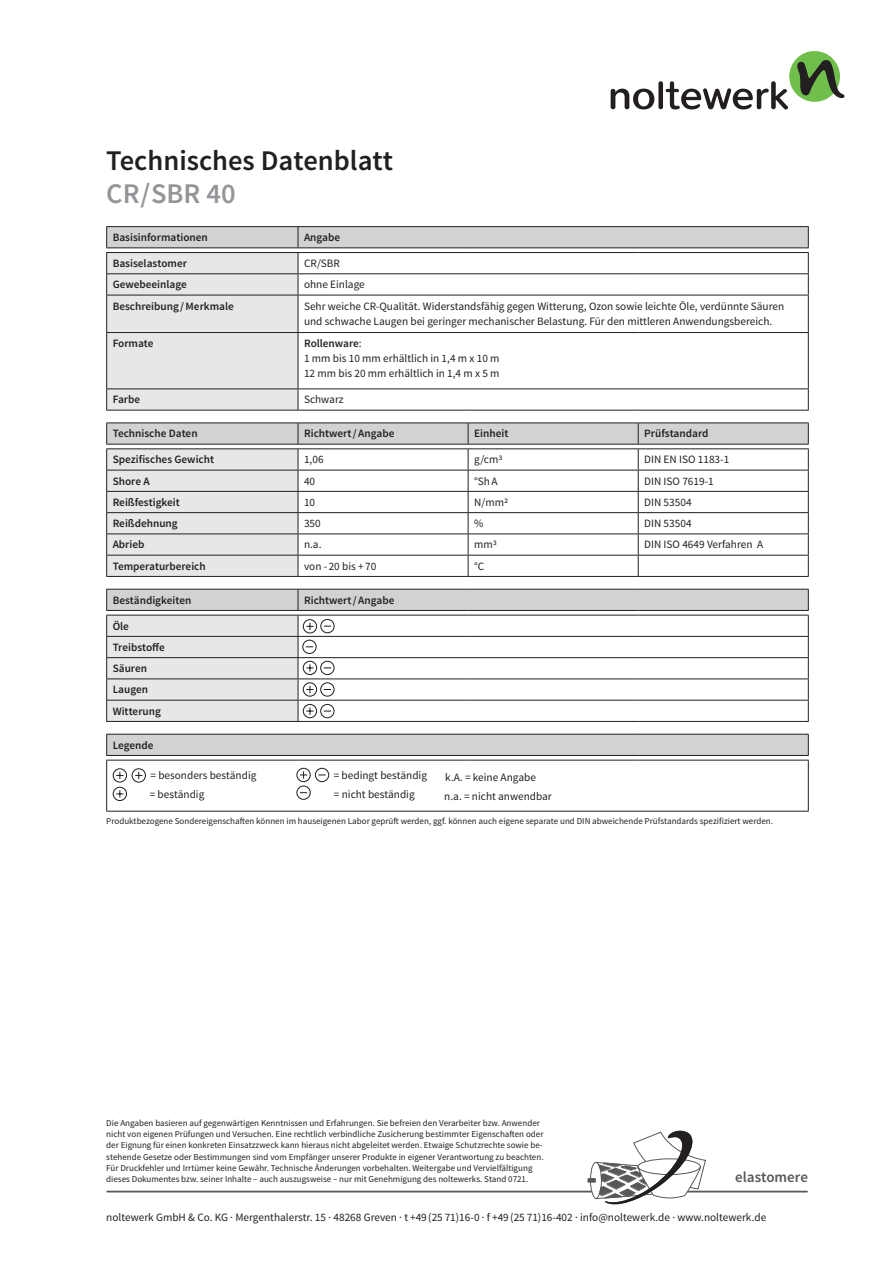
<style>
.page{position:relative;width:893px;height:1263px;background:#fff}
.page>*{position:absolute;margin:0;border:0;box-sizing:border-box;transform-origin:0 0}
.t1{font:600 28.5px "Source Sans Pro";color:#231f20}
.t2{font:600 28.5px "Source Sans Pro";color:#939598}
.t3{font:600 15px "Source Sans Pro";color:#57585a}
.t4{font:11.25px/15px "Source Sans Pro";color:#231f20}
.t5{font:600 11.25px/21.3px "Source Sans Pro";color:#231f20}
.t6{font:9px/11.2px "Source Sans Pro";color:#231f20}
.s1{font-weight:600}
</style>
<div class="page">
<div style="left:658px;top:81px;width:5px;height:28px;background:#231f20;border-radius:2px"></div>
<svg style="left:666px;top:51px;width:178px;height:58px"></svg>
<svg style="left:611px;top:89px;width:43px;height:20px"></svg>
<hr style="left:107px;top:1191px;width:700px;height:1px;background:#57585a">
<svg style="left:587px;top:1131px;width:119px;height:73px"></svg>
<svg style="left:107px;top:227px;width:701px;height:528px"></svg>
<div style="left:107px;top:253px;width:191px;height:135px;background:#e6e7e9"></div>
<svg style="left:808px;top:227px;width:1px;height:20px"></svg>
<svg style="left:808px;top:253px;width:1px;height:42px"></svg>
<hr style="left:808px;top:295px;width:1px;height:37px;background:#231f20">
<hr style="left:808px;top:333px;width:1px;height:55px;background:#231f20">
<svg style="left:808px;top:735px;width:1px;height:20px"></svg>
<hr style="left:808px;top:760px;width:1px;height:51px;background:#231f20">
<svg style="left:106px;top:227px;width:1px;height:20px"></svg>
<hr style="left:106px;top:247px;width:192px;height:1px;background:#231f20">
<hr style="left:298px;top:247px;width:170px;height:1px;background:#231f20">
<hr style="left:468px;top:247px;width:170px;height:1px;background:#231f20">
<hr style="left:638px;top:247px;width:171px;height:1px;background:#231f20">
<hr style="left:106px;top:252px;width:192px;height:1px;background:#231f20">
<svg style="left:106px;top:253px;width:1px;height:42px"></svg>
<svg style="left:298px;top:253px;width:1px;height:42px"></svg>
<hr style="left:106px;top:295px;width:1px;height:37px;background:#231f20">
<hr style="left:298px;top:295px;width:1px;height:37px;background:#231f20">
<hr style="left:106px;top:332px;width:192px;height:1px;background:#231f20">
<hr style="left:106px;top:333px;width:1px;height:55px;background:#231f20">
<hr style="left:298px;top:333px;width:1px;height:55px;background:#231f20">
<hr style="left:106px;top:388px;width:192px;height:1px;background:#231f20">
<svg style="left:106px;top:735px;width:1px;height:20px"></svg>
<hr style="left:298px;top:252px;width:170px;height:1px;background:#231f20">
<hr style="left:468px;top:252px;width:170px;height:1px;background:#231f20">
<hr style="left:638px;top:252px;width:171px;height:1px;background:#231f20">
<hr style="left:106px;top:734px;width:192px;height:1px;background:#231f20">
<hr style="left:298px;top:734px;width:170px;height:1px;background:#231f20">
<hr style="left:468px;top:734px;width:170px;height:1px;background:#231f20">
<hr style="left:638px;top:734px;width:171px;height:1px;background:#231f20">
<hr style="left:106px;top:273px;width:192px;height:1px;background:#231f20">
<hr style="left:298px;top:273px;width:170px;height:1px;background:#231f20">
<hr style="left:468px;top:273px;width:170px;height:1px;background:#231f20">
<hr style="left:638px;top:273px;width:171px;height:1px;background:#231f20">
<hr style="left:106px;top:295px;width:192px;height:1px;background:#231f20">
<hr style="left:298px;top:295px;width:170px;height:1px;background:#231f20">
<hr style="left:468px;top:295px;width:170px;height:1px;background:#231f20">
<hr style="left:638px;top:295px;width:171px;height:1px;background:#231f20">
<hr style="left:106px;top:721px;width:192px;height:1px;background:#231f20">
<hr style="left:298px;top:721px;width:170px;height:1px;background:#231f20">
<hr style="left:468px;top:721px;width:170px;height:1px;background:#231f20">
<hr style="left:638px;top:721px;width:171px;height:1px;background:#231f20">
<hr style="left:106px;top:755px;width:192px;height:1px;background:#231f20">
<hr style="left:298px;top:755px;width:170px;height:1px;background:#231f20">
<hr style="left:468px;top:755px;width:170px;height:1px;background:#231f20">
<hr style="left:638px;top:755px;width:171px;height:1px;background:#231f20">
<hr style="left:298px;top:332px;width:170px;height:1px;background:#231f20">
<hr style="left:468px;top:332px;width:170px;height:1px;background:#231f20">
<hr style="left:638px;top:332px;width:171px;height:1px;background:#231f20">
<hr style="left:298px;top:388px;width:170px;height:1px;background:#231f20">
<hr style="left:468px;top:388px;width:170px;height:1px;background:#231f20">
<hr style="left:638px;top:388px;width:171px;height:1px;background:#231f20">
<hr style="left:106px;top:226px;width:192px;height:1px;background:#231f20">
<hr style="left:298px;top:226px;width:170px;height:1px;background:#231f20">
<svg style="left:298px;top:227px;width:1px;height:20px"></svg>
<hr style="left:468px;top:226px;width:170px;height:1px;background:#231f20">
<hr style="left:638px;top:226px;width:171px;height:1px;background:#231f20">
<hr style="left:106px;top:760px;width:192px;height:1px;background:#231f20">
<hr style="left:106px;top:760px;width:1px;height:51px;background:#231f20">
<hr style="left:298px;top:760px;width:170px;height:1px;background:#231f20">
<hr style="left:468px;top:760px;width:170px;height:1px;background:#231f20">
<hr style="left:638px;top:760px;width:171px;height:1px;background:#231f20">
<hr style="left:106px;top:811px;width:192px;height:1px;background:#231f20">
<hr style="left:298px;top:811px;width:170px;height:1px;background:#231f20">
<hr style="left:468px;top:811px;width:170px;height:1px;background:#231f20">
<hr style="left:638px;top:811px;width:171px;height:1px;background:#231f20">
<svg style="left:113px;top:768px;width:33px;height:33px"></svg>
<svg style="left:296px;top:768px;width:33px;height:32px"></svg>
<svg style="left:106px;top:389px;width:703px;height:332px"></svg>
<h1 class="t1" style="left:106px;top:143px;width:288px">Technisches Datenblatt</h1>
<h1 class="t2" style="left:106px;top:176px;width:131px">CR/SBR 40</h1>
<p class="t5" style="left:113px;top:227px;width:97px">Basisinformationen</p>
<p class="t5" style="left:304px;top:227px;width:38px">Angabe</p>
<p class="t5" style="left:113px;top:253px;width:76px">Basiselastomer</p>
<p class="t4" style="left:304px;top:256px;width:38px">CR/SBR</p>
<p class="t5" style="left:113px;top:274px;width:76px">Gewebeeinlage</p>
<p class="t4" style="left:304px;top:277px;width:62px">ohne Einlage</p>
<p class="t5" style="left:113px;top:295px;width:123px">Beschreibung/Merkmale</p>
<p class="t4" style="left:304px;top:298px;width:482px">Sehr weiche CR-Qualität. Widerstandsfähig gegen Witterung, Ozon sowie leichte Öle, verdünnte Säuren und schwache Laugen bei geringer mechanischer Belastung. Für den mittleren Anwendungsbereich.</p>
<p class="t5" style="left:113px;top:333px;width:42px">Formate</p>
<p class="t4" style="left:304px;top:336px;width:197px"><span class="s1">Rollenware</span>:<br>1 mm bis 10 mm erhältlich in 1,4 m x 10 m<br>12 mm bis 20 mm erhältlich in 1,4 m x 5 m</p>
<p class="t5" style="left:113px;top:389px;width:29px">Farbe</p>
<p class="t4" style="left:304px;top:392px;width:41px">Schwarz</p>
<p class="t5" style="left:113px;top:423px;width:86px">Technische Daten</p>
<p class="t5" style="left:304px;top:423px;width:92px">Richtwert/Angabe</p>
<p class="t5" style="left:474px;top:423px;width:36px">Einheit</p>
<p class="t5" style="left:644px;top:423px;width:66px">Prüfstandard</p>
<p class="t5" style="left:113px;top:449px;width:103px">Spezifisches Gewicht</p>
<p class="t4" style="left:304px;top:452px;width:21px">1,06</p>
<p class="t4" style="left:474px;top:452px;width:30px">g/cm3</p>
<p class="t4" style="left:644px;top:452px;width:87px">DIN EN ISO 1183-1</p>
<p class="t5" style="left:113px;top:470px;width:38px">Shore A</p>
<p class="t4" style="left:304px;top:473px;width:13px">40</p>
<p class="t4" style="left:474px;top:473px;width:25px">°ShA</p>
<p class="t4" style="left:644px;top:473px;width:71px">DIN ISO 7619-1</p>
<p class="t5" style="left:113px;top:492px;width:69px">Reißfestigkeit</p>
<p class="t4" style="left:304px;top:495px;width:13px">10</p>
<p class="t4" style="left:474px;top:495px;width:35px">N/mm2</p>
<p class="t4" style="left:644px;top:495px;width:49px">DIN 53504</p>
<p class="t5" style="left:113px;top:513px;width:67px">Reißdehnung</p>
<p class="t4" style="left:304px;top:516px;width:18px">350</p>
<p class="t4" style="left:474px;top:516px;width:11px">%</p>
<p class="t4" style="left:644px;top:516px;width:49px">DIN 53504</p>
<p class="t5" style="left:113px;top:534px;width:33px">Abrieb</p>
<p class="t4" style="left:304px;top:537px;width:19px">n.a.</p>
<p class="t4" style="left:474px;top:537px;width:24px">mm3</p>
<p class="t4" style="left:644px;top:537px;width:121px">DIN ISO 4649 Verfahren A</p>
<p class="t5" style="left:113px;top:555px;width:95px">Temperaturbereich</p>
<p class="t4" style="left:304px;top:559px;width:74px">von - 20 bis + 70</p>
<p class="t4" style="left:474px;top:559px;width:12px">°C</p>
<p class="t5" style="left:113px;top:589px;width:80px">Beständigkeiten</p>
<p class="t5" style="left:304px;top:589px;width:92px">Richtwert/Angabe</p>
<p class="t5" style="left:113px;top:615px;width:54px">Öle<br>Treibstoffe<br>Säuren<br>Laugen<br>Witterung</p>
<p class="t5" style="left:113px;top:734px;width:42px">Legende</p>
<p class="t4" style="left:150px;top:768px;width:107px">= besonders beständig</p>
<p class="t4" style="left:334px;top:768px;width:95px">= bedingt beständig</p>
<p class="t4" style="left:445px;top:769px;width:92px">k.A. = keine Angabe</p>
<p class="t4" style="left:150px;top:787px;width:56px">= beständig</p>
<p class="t4" style="left:334px;top:787px;width:82px">= nicht beständig</p>
<p class="t4" style="left:444px;top:789px;width:109px">n.a. = nicht anwendbar</p>
<p class="t6" style="left:106px;top:816px;width:668px">Produktbezogene Sondereigenschaften können im hauseigenen Labor geprüft werden, ggf. können auch eigene separate und DIN abweichende Prüfstandards spezifiziert werden.</p>
<p class="t6" style="left:106px;top:1117px;width:439px">Die Angaben basieren auf gegenwärtigen Kenntnissen und Erfahrungen. Sie befreien den Verarbeiter bzw. Anwender nicht von eigenen Prüfungen und Versuchen. Eine rechtlich verbindliche Zusicherung bestimmter Eigenschaften oder der Eignung für einen konkreten Einsatzzweck kann hieraus nicht abgeleitet werden. Etwaige Schutzrechte sowie be&shy;stehende Gesetze oder Bestimmungen sind vom Empfänger unserer Produkte in eigener Verantwortung zu beachten.<br>Für Druckfehler und Irrtümer keine Gewähr. Technische Änderungen vorbehalten. Weitergabe und Vervielfältigung dieses Dokumentes bzw. seiner Inhalte – auch auszugsweise – nur mit Genehmigung des noltewerks. Stand 0721.</p>
<h2 class="t3" style="left:735px;top:1168px;width:74px">elastomere</h2>
<p class="t4" style="left:106px;top:1210px;width:661px">noltewerk GmbH &amp; Co. KG · Mergenthalerstr. 15 · 48268 Greven · t +49 (25 71)16-0 · f +49 (25 71)16-402 · info@noltewerk.de · www.noltewerk.de</p>
</div>
